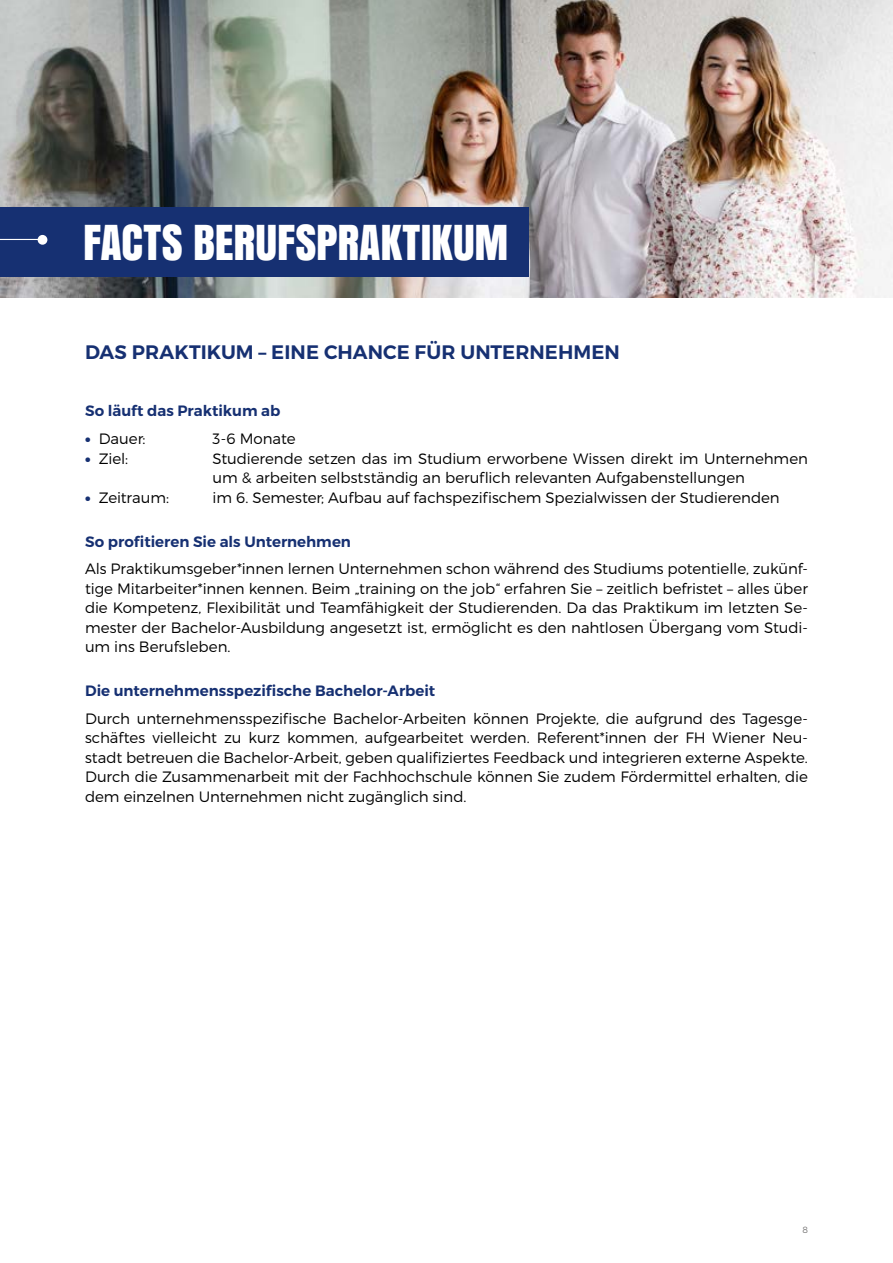
<style>
.page{position:relative;width:893px;height:1263px;background:#fff}
.page>*{position:absolute;margin:0;border:0;box-sizing:border-box;transform-origin:0 0}
.t1{font:45px "Anton";color:#fff}
.t2{font:600 19.5px "Montserrat";letter-spacing:.005em;color:#163072}
.t3{font:300 15px/19.5px "Montserrat";letter-spacing:-.005em;color:#000;text-align:justify}
.t4{font:600 15px "Montserrat";color:#163072}
.t5{font:300 9px "Montserrat";color:#706f6f}
.s1{font-weight:900;color:#163072}
</style>
<div class="page">
<img style="left:0;top:0;width:893px;height:298px">
<div style="left:0;top:207px;width:529px;height:69px;background:#163072"></div>
<div style="left:38px;top:235px;width:9px;height:10px;background:#fff;border-radius:50%"></div>
<hr style="left:0;top:239px;width:43px;height:1px;background:#fff">
<h1 class="t1" style="left:83px;top:207px;width:427px">FACTS BERUFSPRAKTIKUM</h1>
<h2 class="t2" style="left:85px;top:340px;width:536px">DAS PRAKTIKUM – EINE CHANCE FÜR UNTERNEHMEN</h2>
<p class="t4" style="left:85px;top:401px;width:197px">So läuft das Praktikum ab</p>
<p class="t3" style="left:85px;top:429px;width:62px"><span class="s1">•</span> Dauer:</p>
<p class="t3" style="left:213px;top:429px;width:84px">3-6 Monate</p>
<p class="t3" style="left:85px;top:448px;width:45px"><span class="s1">•</span> Ziel:</p>
<p class="t3" style="left:213px;top:448px;width:597px">Studierende setzen das im Studium erworbene Wissen direkt im Unternehmen um &amp; arbeiten selbstständig an beruflich relevanten Aufgabenstellungen</p>
<p class="t3" style="left:85px;top:487px;width:86px"><span class="s1">•</span> Zeitraum:</p>
<p class="t3" style="left:213px;top:487px;width:569px">im 6. Semester; Aufbau auf fachspezifischem Spezialwissen der Studierenden</p>
<p class="t4" style="left:85px;top:532px;width:267px">So profitieren Sie als Unternehmen</p>
<p class="t3" style="left:85px;top:559px;width:724px">Als Praktikumsgeber*innen lernen Unternehmen schon während des Studiums potentielle, zukünf&shy;tige Mitarbeiter*innen kennen. Beim „training on the job“ erfahren Sie – zeitlich befristet – alles über die Kompetenz, Flexibilität und Teamfähigkeit der Studierenden. Da das Praktikum im letzten Se&shy;mester der Bachelor-Ausbildung angesetzt ist, ermöglicht es den nahtlosen Übergang vom Studi&shy;um ins Berufsleben.</p>
<p class="t4" style="left:85px;top:682px;width:352px">Die unternehmensspezifische Bachelor-Arbeit</p>
<p class="t3" style="left:85px;top:708px;width:724px">Durch unternehmensspezifische Bachelor-Arbeiten können Projekte, die aufgrund des Tagesge&shy;schäftes vielleicht zu kurz kommen, aufgearbeitet werden. Referent*innen der FH Wiener Neu&shy;stadt betreuen die Bachelor-Arbeit, geben qualifiziertes Feedback und integrieren externe Aspekte.<br>Durch die Zusammenarbeit mit der Fachhochschule können Sie zudem Fördermittel erhalten, die dem einzelnen Unternehmen nicht zugänglich sind.</p>
<p class="t5" style="left:802px;top:1224px;width:7px">8</p>
</div>
